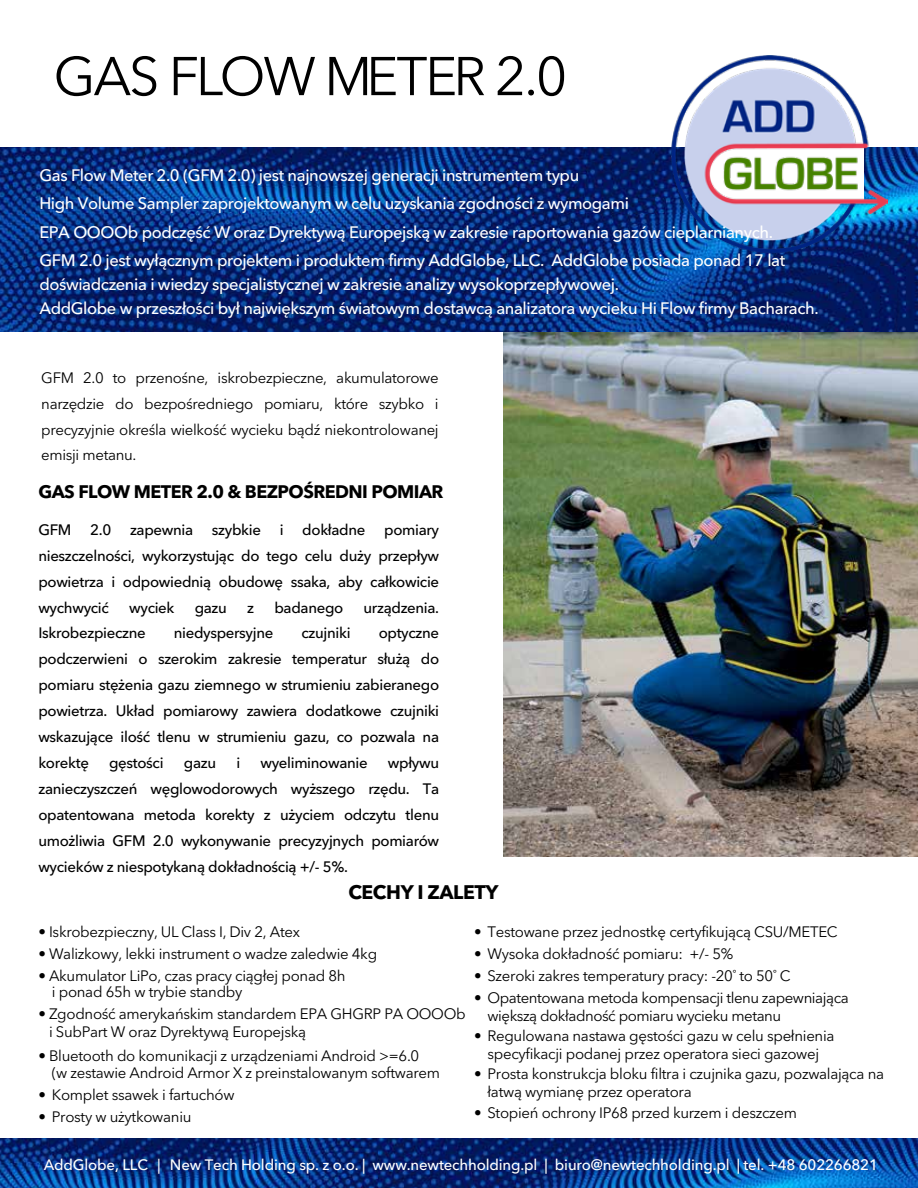
<style>
.page{position:relative;width:918px;height:1188px;background:#fff}
.page>*{position:absolute;margin:0;border:0;box-sizing:border-box;transform-origin:0 0}
.t1{font:54px "Avenir Next";letter-spacing:-.04em;color:#000}
.t2{font:700 19.5px "Avenir Next Cyr";letter-spacing:-.02em;color:#000}
.t3{font:700 18px "Avenir Next Cyr";letter-spacing:-.03em;color:#000}
.t4{font:500 16.5px/28.5px "Avenir Next Cyr";letter-spacing:-.025em;color:#fff}
.t5{font:15px/26px "Avenir Next Cyr";letter-spacing:-.02em;color:#000}
.t6{font:500 15px/26px "Avenir Next Cyr";letter-spacing:-.02em;color:#000;text-align:justify}
.t7{font:500 15px "Avenir Next Cyr";letter-spacing:-.01em;color:#fff}
.s1{font-family:"Avenir"}
</style>
<div class="page">
<img style="left:503px;top:331px;width:415px;height:526px">
<img style="left:0;top:1139px;width:918px;height:49px">
<img style="left:0;top:147px;width:918px;height:184px">
<img style="left:671px;top:55px;width:217px;height:198px">
<h1 class="t1" style="left:54px;top:31px;width:515px">GAS FLOW METER 2.0</h1>
<p class="t4" style="left:39px;top:161px;width:747px">Gas Flow Meter 2.0 (GFM 2.0) jest najnowszej generacji instrumentem typu<br>High Volume Sampler zaprojektowanym w celu uzyskania zgodności z wymogami<br>EPA OOOOb podczęść W oraz Dyrektywą Europejską w zakresie raportowania gazów cieplarnianych.<br>GFM 2.0 jest wyłącznym projektem i produktem firmy AddGlobe, LLC. AddGlobe posiada ponad 17 lat</p>
<p class="t4" style="left:39px;top:272px;width:781px;line-height:24.2px">doświadczenia i wiedzy specjalistycznej w zakresie analizy wysokoprzepływowej.<br>AddGlobe w przeszłości był największym światowym dostawcą analizatora wycieku Hi Flow firmy Bacharach.</p>
<p class="t5" style="left:41px;top:365px;width:399px;text-align:justify">GFM 2.0 to przenośne, iskrobezpieczne, akumulatorowe narzędzie do bezpośredniego pomiaru, które szybko i precyzyjnie określa wielkość wycieku bądź niekontrolowanej emisji metanu.</p>
<p class="t3" style="left:38px;top:481px;width:407px">GAS FLOW METER 2.0 &amp; BEZPOŚREDNI POMIAR</p>
<p class="t6" style="left:38px;top:517px;width:402px">GFM 2.0 zapewnia szybkie i dokładne pomiary nieszczelności, wykorzystując do tego celu duży przepływ powietrza i odpowiednią obudowę ssaka, aby całkowicie wychwycić</p>
<p class="t6" style="left:129px;top:594px;width:47px">wyciek</p>
<p class="t6" style="left:195px;top:594px;width:34px">gazu</p>
<p class="t6" style="left:247px;top:594px;width:8px">z</p>
<p class="t6" style="left:274px;top:594px;width:70px">badanego</p>
<p class="t6" style="left:364px;top:594px;width:77px">urządzenia.</p>
<p class="t6" style="left:38px;top:620px;width:109px">Iskrobezpieczne</p>
<p class="t6" style="left:174px;top:620px;width:101px">niedyspersyjne</p>
<p class="t6" style="left:302px;top:620px;width:51px">czujniki</p>
<p class="t6" style="left:38px;top:620px;width:402px;text-indent:340px">optyczne podczerwieni o szerokim zakresie temperatur służą do pomiaru stężenia gazu ziemnego w strumieniu zabieranego powietrza. Układ pomiarowy zawiera dodatkowe czujniki wskazujące ilość tlenu w strumieniu gazu, co pozwala na korektę</p>
<p class="t6" style="left:38px;top:750px;width:402px;text-indent:350px">wpływu zanieczyszczeń węglowodorowych wyższego rzędu. Ta opatentowana metoda korekty z użyciem odczytu tlenu umożliwia GFM 2.0 wykonywanie precyzyjnych pomiarów wycieków z niespotykaną dokładnością +/- 5%.</p>
<p class="t6" style="left:109px;top:750px;width:56px">gęstości</p>
<p class="t6" style="left:184px;top:750px;width:34px">gazu</p>
<p class="t6" style="left:236px;top:750px;width:5px">i</p>
<p class="t6" style="left:260px;top:750px;width:109px">wyeliminowanie</p>
<h2 class="t2" style="left:348px;top:881px;width:152px">CECHY I ZALETY</h2>
<p class="t5" style="left:38px;top:919px;width:263px">• Iskrobezpieczny, UL Class I, Div 2, Atex</p>
<p class="t5" style="left:38px;top:941px;width:340px">• Walizkowy, lekki instrument o wadze zaledwie 4kg</p>
<p class="t5" style="left:52px;top:967px;width:295px;line-height:16.5px;text-indent:-13px">• Akumulator LiPo, czas pracy ciągłej ponad 8h i ponad 65h w trybie standby</p>
<p class="t5" style="left:49px;top:1005px;width:418px;line-height:18px;text-indent:-11px">• Zgodność amerykańskim standardem EPA GHGRP PA OOOOb i SubPart W oraz Dyrektywą Europejską</p>
<p class="t5" style="left:52px;top:1048px;width:390px;line-height:16.5px;text-indent:-13px">• Bluetooth do komunikacji z urządzeniami Android &gt;=6.0<br>(w zestawie Android Armor X z preinstalowanym softwarem</p>
<p class="t5" style="left:38px;top:1082px;width:198px">• Komplet ssawek i fartuchów</p>
<p class="t5" style="left:38px;top:1103px;width:155px">• Prosty w użytkowaniu</p>
<p class="t5" style="left:474px;top:919px;width:365px">• Testowane przez jednostkę certyfikującą CSU/METEC</p>
<p class="t5" style="left:474px;top:941px;width:261px">• Wysoka dokładność pomiaru: +/- 5%</p>
<p class="t5" style="left:488px;top:964px;width:363px;line-height:21.9px;text-indent:-14px">• Szeroki zakres temperatury pracy: -20˚ to 50˚ C<br>Opatentowana metoda kompensacji tlenu zapewniająca</p>
<p class="t5" style="left:488px;top:1002px;width:295px">większą dokładność pomiaru wycieku metanu</p>
<p class="t5" style="left:474px;top:1027px;width:362px;line-height:18px;text-align:center">• Regulowana nastawa gęstości gazu w celu spełnienia specyfikacji podanej przez operatora sieci gazowej</p>
<p class="t5" style="left:488px;top:1065px;width:398px;line-height:18px;text-indent:-14px">• Prosta konstrukcja bloku filtra i czujnika gazu, pozwalająca na łatwą wymianę przez operatora</p>
<p class="t5" style="left:474px;top:1100px;width:325px">• Stopień ochrony IP68 przed kurzem i deszczem</p>
<p class="t7" style="left:44px;top:1156px;width:836px">AddGlobe, LLC <span class="s1">︱</span> New Tech Holding sp. z o.o. | www.newtechholding.pl | biuro@newtechholding.pl | tel. +48 602266821</p>
</div>
